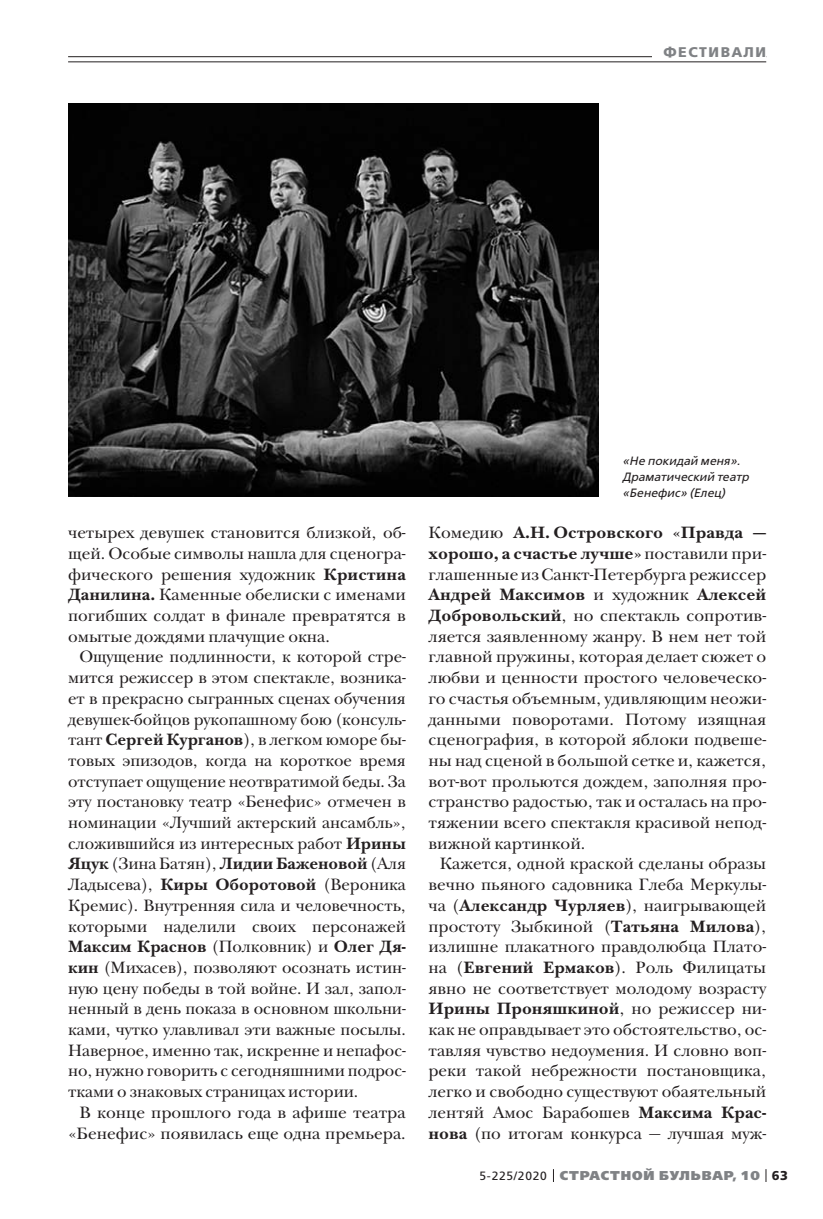
<style>
.page{position:relative;width:823px;height:1219px;background:#fff}
.page>*{position:absolute;margin:0;border:0;box-sizing:border-box;transform-origin:0 0}
.t1{font:17px/20.6px "New Baskerville ITC";color:#231f20;text-align:justify}
.t2{font:700 14px "Free Set";letter-spacing:.11em;color:#808285}
.t3{font:800 12.8px "Free Set";letter-spacing:.07em;color:#808285}
.t4{font:italic 12px/16px "Free Set";letter-spacing:.005em;color:#231f20}
.s1{font-weight:700}
.s2{font-weight:400;font-size:12px;color:#231f20}
.s3{font-weight:700;color:#231f20}
</style>
<div class="page">
<svg style="left:765px;top:1169px;width:1px;height:13px"></svg>
<hr style="left:68px;top:56px;width:697px;height:1px;background:#231f20">
<div style="left:652px;top:41px;width:113px;height:21px;background:#fff"></div>
<hr style="left:68px;top:62px;width:697px;height:1px;background:#231f20">
<img style="left:68px;top:104px;width:530px;height:393px">
<p class="t2" style="left:663px;top:45px;width:104px">ФЕСТИВАЛИ</p>
<p class="t1" style="left:68px;top:524px;width:339px">четырех девушек становится близкой, об&shy;щей. Особые символы нашла для сценогра&shy;фического решения художник <span class="s1">Кристина Данилина.</span> Каменные обелиски с именами погибших солдат в финале превратятся в омытые дождями плачущие окна.</p>
<p class="t1" style="left:68px;top:648px;width:339px;text-indent:11px">Ощущение подлинности, к которой стре&shy;мится режиссер в этом спектакле, возника&shy;ет в прекрасно сыгранных сценах обучения девушек-бойцов рукопашному бою (консуль&shy;тант <span class="s1">Сергей Курганов</span>), в легком юморе бы&shy;товых эпизодов, когда на короткое время отступает ощущение неотвратимой беды. За эту постановку театр «Бенефис» отмечен в номинации «Лучший актерский ансамбль», сложившийся из интересных работ <span class="s1">Ирины Яцук</span> (Зина Батян), <span class="s1">Лидии Баженовой</span> (Аля Ладысева), <span class="s1">Киры Оборотовой</span> (Вероника Кремис). Внутренняя сила и человечность, которыми наделили своих персонажей <span class="s1">Максим Краснов</span> (Полковник) и <span class="s1">Олег Дя&shy;кин</span> (Михасев), позволяют осознать истин&shy;ную цену победы в той войне. И зал, запол&shy;ненный в день показа в основном школьни&shy;ками, чутко улавливал эти важные посылы.<br>Наверное, именно так, искренне и непафос&shy;но, нужно говорить с сегодняшними подрос&shy;тками о знаковых страницах истории.</p>
<p class="t1" style="left:68px;top:1104px;width:339px;text-align:right">В конце прошлого года в афише театра «Бенефис» появилась еще одна премьера.</p>
<p class="t4" style="left:622px;top:453px;width:128px">«Не покидай меня».<br>Драматический театр «Бенефис» (Елец)</p>
<p class="t1" style="left:428px;top:524px;width:339px">Комедию <span class="s1">А.Н. Островского «Правда — хорошо, а счастье лучше»</span> поставили при&shy;глашенные из Санкт-Петербурга режиссер <span class="s1">Андрей Максимов</span> и художник <span class="s1">Алексей Добровольский</span>, но спектакль сопротив&shy;ляется заявленному жанру. В нем нет той главной пружины, которая делает сюжет о любви и ценности простого человеческо&shy;го счастья объемным, удивляющим неожи&shy;данными поворотами. Потому изящная сценография, в которой яблоки подвеше&shy;ны над сценой в большой сетке и, кажется, вот-вот прольются дождем, заполняя про&shy;странство радостью, так и осталась на про&shy;тяжении всего спектакля красивой непод&shy;вижной картинкой.</p>
<p class="t1" style="left:428px;top:855px;width:339px;text-indent:11px">Кажется, одной краской сделаны образы вечно пьяного садовника Глеба Меркулы&shy;ча (<span class="s1">Александр Чурляев</span>), наигрывающей простоту Зыбкиной (<span class="s1">Татьяна Милова</span>), излишне плакатного правдолюбца Плато&shy;на (<span class="s1">Евгений Ермаков</span>). Роль Филицаты явно не соответствует молодому возрасту <span class="s1">Ирины Проняшкиной</span>, но режиссер ни&shy;как не оправдывает это обстоятельство, ос&shy;тавляя чувство недоумения. И словно воп&shy;реки такой небрежности постановщика, легко и свободно существуют обаятельный лентяй Амос Барабошев <span class="s1">Максима Крас&shy;нова</span> (по итогам конкурса — лучшая муж-</p>
<p class="t3" style="left:479px;top:1169px;width:310px"><span class="s2">5-225/2020</span> СТРАСТНОЙ БУЛЬВАР, 10 <span class="s3">63</span></p>
</div>
